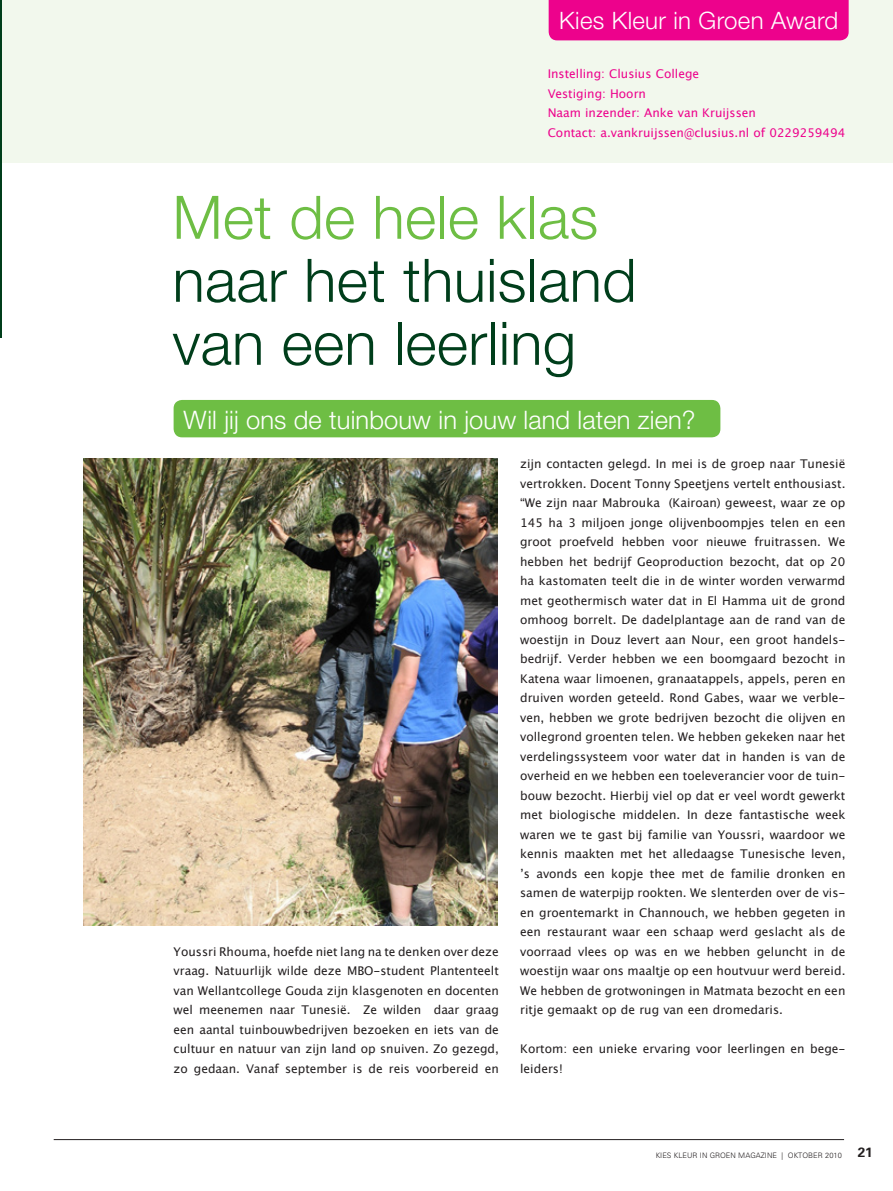
<style>
.page{position:relative;width:893px;height:1191px;background:#fff}
.page>*{position:absolute;margin:0;border:0;box-sizing:border-box;transform-origin:0 0}
.Kop_1{font:300 60px/63px "Helvetica Neue";letter-spacing:.005em;color:#003e1b}
.Subkop{font:300 25.5px "Helvetica Neue";letter-spacing:.005em;color:#fff}
.Rubriek{font:300 24px "Helvetica Neue";letter-spacing:.015em;color:#fff}
.Body{font:12px/19.5px "Lucida Grande";color:#231f20;text-align:justify}
.Roze{font:12px "Lucida Grande";color:#ed028c}
.t1{font:300 7.5px "Univers";color:#231f20}
.s1{color:#6ebe44}
.s2{font-weight:700;font-size:13.5px}
</style>
<div class="page">
<hr style="left:54px;top:1139px;width:790px;height:1px;background:#231f20">
<div style="left:0;top:0;width:893px;height:162px;background:#f2f8ed"></div>
<hr style="left:0;top:0;width:1px;height:338px;background:#003e1b">
<div style="left:549px;top:0;width:300px;height:40px;background:#ed028c"></div>
<img style="left:84px;top:459px;width:414px;height:466px">
<div style="left:174px;top:400px;width:546px;height:37px;background:#6ebe44;border-radius:9px"></div>
<p class="Rubriek" style="left:559px;top:6px;width:280px">Kies Kleur in Groen Award</p>
<p class="Roze" style="left:548px;top:67px;width:153px">Instelling: Clusius College</p>
<p class="Roze" style="left:548px;top:86px;width:100px">Vestiging: Hoorn</p>
<p class="Roze" style="left:548px;top:106px;width:210px">Naam inzender: Anke van Kruijssen</p>
<p class="Roze" style="left:548px;top:125px;width:299px">Contact: a.vankruijssen@clusius.nl of 0229259494</p>
<p class="Kop_1" style="left:173px;top:184px;width:466px"><span class="s1">Met de hele klas </span>naar het thuisland van een leerling</p>
<p class="Subkop" style="left:184px;top:404px;width:513px">Wil jij ons de tuinbouw in jouw land laten zien?</p>
<p class="Body" style="left:174px;top:942px;width:327px">Youssri Rhouma, hoefde niet lang na te denken over deze vraag. Natuurlijk wilde deze MBO-student Plantenteelt van Wellantcollege Gouda zijn klasgenoten en docenten wel meenemen naar Tunesië. Ze wilden daar graag een aantal tuinbouwbedrijven bezoeken en iets van de cultuur en natuur van zijn land op snuiven. Zo gezegd, zo gedaan. Vanaf september is de reis voorbereid en</p>
<p class="Body" style="left:520px;top:454px;width:327px">zijn contacten gelegd. In mei is de groep naar Tunesië vertrokken. Docent Tonny Speetjens vertelt enthousiast. “We zijn naar Mabrouka (Kairoan) geweest, waar ze op 145 ha 3 miljoen jonge olijvenboompjes telen en een groot proefveld hebben voor nieuwe fruitrassen. We hebben het bedrijf Geoproduction bezocht, dat op 20 ha kastomaten teelt die in de winter worden verwarmd met geothermisch water dat in El Hamma uit de grond omhoog borrelt. De dadelplantage aan de rand van de woestijn in Douz levert aan Nour, een groot handels&shy;bedrijf. Verder hebben we een boomgaard bezocht in Katena waar limoenen, granaatappels, appels, peren en druiven worden geteeld. Rond Gabes, waar we verble&shy;ven, hebben we grote bedrijven bezocht die olijven en vollegrond groenten telen. We hebben gekeken naar het verdelingssysteem voor water dat in handen is van de overheid en we hebben een toeleverancier voor de tuin&shy;bouw bezocht. Hierbij viel op dat er veel wordt gewerkt met biologische middelen. In deze fantastische week waren we te gast bij familie van Youssri, waardoor we kennis maakten met het alledaagse Tunesische leven, ’s avonds een kopje thee met de familie dronken en samen de waterpijp rookten. We slenterden over de vis&shy;en groentemarkt in Channouch, we hebben gegeten in een restaurant waar een schaap werd geslacht als de voorraad vlees op was en we hebben geluncht in de woestijn waar ons maaltje op een houtvuur werd bereid.<br>We hebben de grotwoningen in Matmata bezocht en een ritje gemaakt op de rug van een dromedaris.</p>
<p class="Body" style="left:520px;top:1039px;width:327px">Kortom: een unieke ervaring voor leerlingen en bege&shy;leiders!</p>
<p class="t1" style="left:656px;top:1150px;width:218px">KIES KLEUR IN GROEN MAGAZINE | OKTOBER 2010 <span class="s2">21</span></p>
</div>
